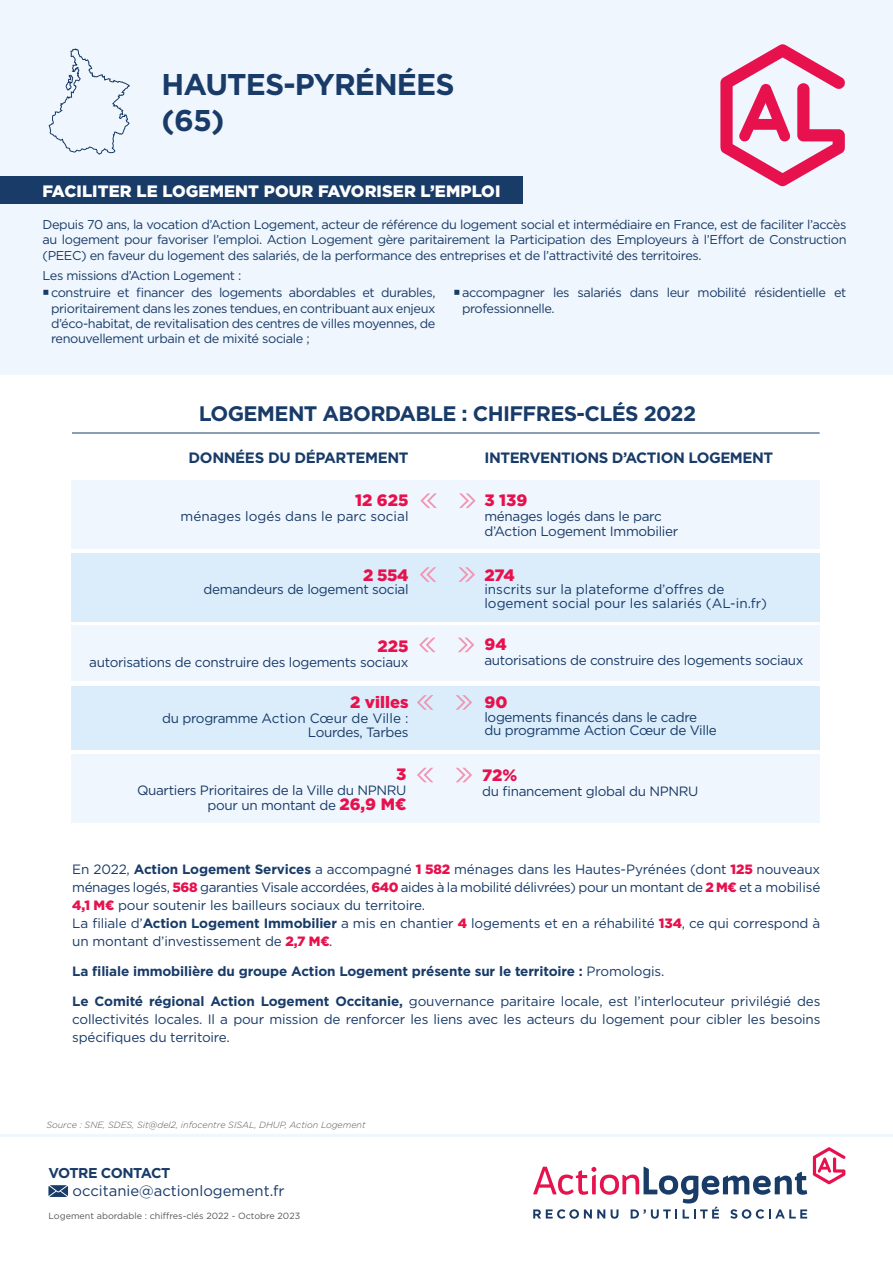
<style>
.page{position:relative;width:893px;height:1263px;background:#fff}
.page>*{position:absolute;margin:0;border:0;box-sizing:border-box;transform-origin:0 0}
.t1{font:700 30px/36px "Gotham";letter-spacing:-.03em;color:#183b68}
.t2{font:700 21px "Gotham";letter-spacing:-.03em;color:#183b68}
.t3{font:900 16.5px "Gotham";letter-spacing:.005em;color:#fff}
.t4{font:900 16.5px "Gotham";color:#e6114d}
.t5{font:700 15px "Gotham";letter-spacing:-.03em;color:#183b68}
.t6{font:14.85px "Gotham";color:#183b68}
.t7{font:700 14.25px "Gotham";letter-spacing:-.04em;color:#183b68}
.t8{font:13.5px/18px "Gotham";letter-spacing:-.025em;color:#183b68}
.t9{font:13.5px/13.5px "Gotham";color:#183b68}
.t10{font:700 13.5px "Gotham";letter-spacing:-.01em;color:#183b68}
.t11{font:12.75px/15.3px "Gotham";letter-spacing:-.03em;color:#183b68;text-align:justify}
.t12{font:italic 300 9px "Gotham";color:#575756}
.t13{font:9px "Gotham";color:#575756}
.s1{font-weight:900;font-size:16.5px;color:#e6114d}
.s2{font-weight:700}
.s3{font-weight:900;color:#e6114d}
.s4{font-weight:400}
</style>
<div class="page">
<div style="left:0;top:0;width:893px;height:375px;background:#f0f6fd"></div>
<svg style="left:720px;top:44px;width:125px;height:142px"></svg>
<svg style="left:813px;top:1147px;width:32px;height:37px"></svg>
<svg style="left:533px;top:1166px;width:274px;height:53px"></svg>
<svg style="left:48px;top:1185px;width:20px;height:12px"></svg>
<svg style="left:48px;top:48px;width:82px;height:107px"></svg>
<hr style="left:72px;top:433px;width:748px;height:1px;background:#183b68">
<div style="left:71px;top:626px;width:749px;height:55px;background:#f0f6fd"></div>
<div style="left:71px;top:480px;width:749px;height:69px;background:#f0f6fd"></div>
<div style="left:71px;top:553px;width:749px;height:68px;background:#dbedfb"></div>
<svg style="left:459px;top:493px;width:17px;height:15px"></svg>
<svg style="left:420px;top:493px;width:17px;height:15px"></svg>
<svg style="left:458px;top:567px;width:17px;height:15px"></svg>
<svg style="left:420px;top:567px;width:16px;height:15px"></svg>
<svg style="left:458px;top:638px;width:16px;height:14px"></svg>
<svg style="left:419px;top:638px;width:17px;height:14px"></svg>
<div style="left:71px;top:686px;width:749px;height:63px;background:#dbedfb"></div>
<div style="left:71px;top:755px;width:749px;height:68px;background:#f0f6fd"></div>
<svg style="left:456px;top:768px;width:16px;height:14px"></svg>
<svg style="left:417px;top:768px;width:16px;height:14px"></svg>
<svg style="left:456px;top:695px;width:16px;height:15px"></svg>
<svg style="left:417px;top:695px;width:16px;height:15px"></svg>
<hr style="left:0;top:1134px;width:893px;height:3px;background:#f0f6fd">
<div style="left:0;top:176px;width:523px;height:28px;background:#183b68"></div>
<h1 class="t1" style="left:162px;top:66px;width:294px">HAUTES-PYRÉNÉES (65)</h1>
<p class="t3" style="left:43px;top:179px;width:459px">FACILITER LE LOGEMENT POUR FAVORISER L’EMPLOI</p>
<p class="t11" style="left:43px;top:216px;width:805px;line-height:15.8px">Depuis 70 ans, la vocation d’Action Logement, acteur de référence du logement social et intermédiaire en France, est de faciliter l’accès au logement pour favoriser l’emploi. Action Logement gère paritairement la Participation des Employeurs à l’Effort de Construction (PEEC) en faveur du logement des salariés, de la performance des entreprises et de l’attractivité des territoires.</p>
<p class="t11" style="left:51px;top:266px;width:386px;line-height:17.7px;text-indent:-9px">Les missions d’Action Logement :<br>construire et financer des logements abordables et durables,</p>
<p class="t11" style="left:51px;top:300px;width:386px">prioritairement dans les zones tendues, en contribuant aux enjeux d’éco-habitat, de revitalisation des centres de villes moyennes, de renouvellement urbain et de mixité sociale ;</p>
<p class="t11" style="left:462px;top:285px;width:386px">accompagner les salariés dans leur mobilité résidentielle et professionnelle.</p>
<h2 class="t2" style="left:199px;top:399px;width:499px">LOGEMENT ABORDABLE : CHIFFRES-CLÉS 2022</h2>
<p class="t5" style="left:189px;top:447px;width:221px">DONNÉES DU DÉPARTEMENT</p>
<p class="t5" style="left:484px;top:447px;width:290px">INTERVENTIONS D’ACTION LOGEMENT</p>
<p class="t4" style="left:355px;top:489px;width:55px">12 625</p>
<p class="t9" style="left:181px;top:510px;width:229px">ménages logés dans le parc social</p>
<p class="t4" style="left:363px;top:564px;width:47px">2 554</p>
<p class="t8" style="left:204px;top:580px;width:206px">demandeurs de logement social</p>
<p class="t4" style="left:378px;top:634px;width:32px">225</p>
<p class="t8" style="left:89px;top:653px;width:321px">autorisations de construire des logements sociaux</p>
<p class="t4" style="left:350px;top:691px;width:60px">2 villes</p>
<p class="t8" style="left:162px;top:711px;width:248px;line-height:13.5px;text-align:right">du programme Action Cœur de Ville :<br>Lourdes, Tarbes</p>
<p class="t4" style="left:396px;top:763px;width:12px">3</p>
<p class="t8" style="left:137px;top:783px;width:271px;line-height:15px;text-align:right">Quartiers Prioritaires de la Ville du NPNRU pour un montant de <span class="s1">26,9 M€</span></p>
<p class="t4" style="left:484px;top:489px;width:44px">3 139</p>
<p class="t8" style="left:484px;top:509px;width:195px;line-height:15px">ménages logés dans le parc d’Action Logement Immobilier</p>
<p class="t4" style="left:484px;top:563px;width:32px">274</p>
<p class="t9" style="left:484px;top:582px;width:284px">inscrits sur la plateforme d’offres de logement social pour les salariés (AL-in.fr)</p>
<p class="t4" style="left:484px;top:632px;width:24px">94</p>
<p class="t8" style="left:484px;top:650px;width:321px">autorisations de construire des logements sociaux</p>
<p class="t4" style="left:484px;top:691px;width:24px">90</p>
<p class="t8" style="left:484px;top:710px;width:234px;line-height:13.5px">logements financés dans le cadre du programme Action Cœur de Ville</p>
<p class="t4" style="left:482px;top:763px;width:37px">72%</p>
<p class="t8" style="left:482px;top:781px;width:218px">du financement global du NPNRU</p>
<p class="t8" style="left:72px;top:860px;width:750px">En 2022, <span class="s2">Action Logement Services</span> a accompagné <span class="s3">1 582</span> ménages dans les Hautes-Pyrénées (dont <span class="s3">125</span> nouveaux ménages logés, <span class="s3">568</span> garanties Visale accordées, <span class="s3">640</span> aides à la mobilité délivrées) pour un montant de <span class="s3">2 M€</span> et a mobilisé <span class="s3">4,1 M€</span> pour soutenir les bailleurs sociaux du territoire.<br>La filiale d’<span class="s2">Action Logement Immobilier</span> a mis en chantier <span class="s3">4</span> logements et en a réhabilité <span class="s3">134</span>, ce qui correspond à un montant d’investissement de <span class="s3">2,7 M€</span>.</p>
<p class="t10" style="left:72px;top:962px;width:594px">La filiale immobilière du groupe Action Logement présente sur le territoire : <span class="s4">Promologis.</span></p>
<p class="t8" style="left:72px;top:992px;width:750px;text-align:justify"><span class="s2">Le Comité régional Action Logement Occitanie,</span> gouvernance paritaire locale, est l’interlocuteur privilégié des collectivités locales. Il a pour mission de renforcer les liens avec les acteurs du logement pour cibler les besoins spécifiques du territoire.</p>
<p class="t12" style="left:46px;top:1119px;width:321px">Source : SNE, SDES, Sit@del2, infocentre SISAL, DHUP, Action Logement</p>
<p class="t7" style="left:48px;top:1163px;width:123px">VOTRE CONTACT</p>
<p class="t6" style="left:73px;top:1181px;width:214px">occitanie@actionlogement.fr</p>
<p class="t13" style="left:48px;top:1210px;width:253px">Logement abordable : chiffres-clés 2022 - Octobre 2023</p>
</div>
